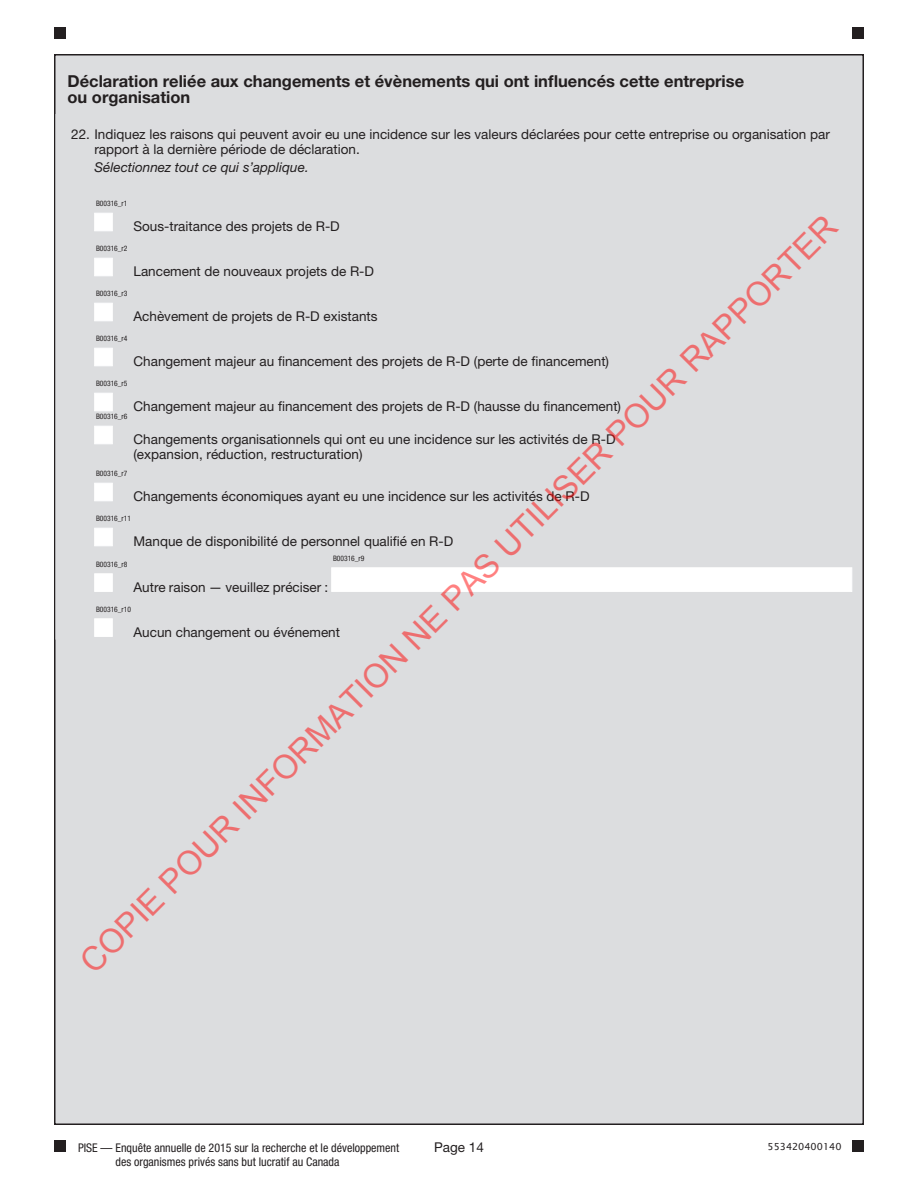
<style>
.page{position:relative;width:918px;height:1188px;background:#fff}
.page>*{position:absolute;margin:0;border:0;box-sizing:border-box;transform-origin:0 0}
.t1{font:33px "Arial";color:rgb(255 0 0/.5)}
.Sub-title_1{font:700 16.5px/16.5px "Helvetica Neue LT Pro";color:#231f20}
.t2{font:13.5px/15px "Helvetica Neue LT Pro";color:#231f20}
.t3{font:italic 13.5px "Helvetica Neue LT Pro";color:#231f20}
.t4{font:condensed 12px "Helvetica Neue LT Pro";color:#231f20}
.t5{font:9.75px "Lucida Sans Unicode";color:#231f20}
.t6{font:condensed 7.5px "Helvetica Neue LT Pro";color:#231f20}
</style>
<div class="page">
<div style="left:54px;top:27px;width:12px;height:12px;background:#231f20"></div>
<div style="left:852px;top:27px;width:12px;height:12px;background:#231f20"></div>
<div style="left:54px;top:1140px;width:12px;height:12px;background:#231f20"></div>
<div style="left:852px;top:1140px;width:12px;height:12px;background:#231f20"></div>
<div style="left:55px;top:55px;width:808px;height:1069px;background:#dcdddf"></div>
<div style="left:94px;top:213px;width:18px;height:18px;background:#fff"></div>
<div style="left:94px;top:258px;width:18px;height:18px;background:#fff"></div>
<div style="left:94px;top:303px;width:18px;height:18px;background:#fff"></div>
<div style="left:94px;top:348px;width:18px;height:18px;background:#fff"></div>
<div style="left:94px;top:393px;width:18px;height:18px;background:#fff"></div>
<div style="left:94px;top:426px;width:18px;height:18px;background:#fff"></div>
<div style="left:94px;top:483px;width:18px;height:18px;background:#fff"></div>
<div style="left:94px;top:528px;width:18px;height:18px;background:#fff"></div>
<div style="left:94px;top:574px;width:18px;height:18px;background:#fff"></div>
<div style="left:332px;top:568px;width:520px;height:24px;background:#fff"></div>
<div style="left:94px;top:619px;width:18px;height:18px;background:#fff"></div>
<p class="Sub-title_1" style="left:68px;top:72px;width:678px">Déclaration reliée aux changements et évènements qui ont influencés cette entreprise ou organisation</p>
<p class="t2" style="left:71px;top:126px;width:760px">22. Indiquez les raisons qui peuvent avoir eu une incidence sur les valeurs déclarées pour cette entreprise ou organisation par</p>
<p class="t2" style="left:94px;top:141px;width:267px">rapport à la dernière période de déclaration.</p>
<p class="t3" style="left:94px;top:159px;width:216px">Sélectionnez tout ce qui s’applique.</p>
<p class="t6" style="left:96px;top:199px;width:33px">B00316_r1</p>
<p class="t2" style="left:134px;top:219px;width:208px">Sous-traitance des projets de R-D</p>
<p class="t6" style="left:96px;top:244px;width:33px">B00316_r2</p>
<p class="t2" style="left:134px;top:264px;width:242px">Lancement de nouveaux projets de R-D</p>
<p class="t6" style="left:96px;top:289px;width:33px">B00316_r3</p>
<p class="t2" style="left:134px;top:309px;width:246px">Achèvement de projets de R-D existants</p>
<p class="t6" style="left:96px;top:334px;width:33px">B00316_r4</p>
<p class="t2" style="left:134px;top:354px;width:477px">Changement majeur au financement des projets de R-D (perte de financement)</p>
<p class="t6" style="left:96px;top:379px;width:33px">B00316_r5</p>
<p class="t2" style="left:134px;top:399px;width:489px">Changement majeur au financement des projets de R-D (hausse du financement)</p>
<p class="t6" style="left:96px;top:412px;width:33px">B00316_r6</p>
<p class="t2" style="left:134px;top:432px;width:484px">Changements organisationnels qui ont eu une incidence sur les activités de R-D (expansion, réduction, restructuration)</p>
<p class="t6" style="left:96px;top:469px;width:33px">B00316_r7</p>
<p class="t2" style="left:134px;top:489px;width:458px">Changements économiques ayant eu une incidence sur les activités de R-D</p>
<p class="t6" style="left:96px;top:514px;width:37px">B00316_r11</p>
<p class="t2" style="left:134px;top:534px;width:321px">Manque de disponibilité de personnel qualifié en R-D</p>
<p class="t6" style="left:96px;top:560px;width:33px">B00316_r8</p>
<p class="t2" style="left:134px;top:579px;width:196px">Autre raison — veuillez préciser :</p>
<h1 class="t1" style="left:71px;top:951px;width:1056px;rotate:-45deg">COPIE POUR INFORMATION NE PAS UTILISER POUR RAPPORTER</h1>
<p class="t6" style="left:333px;top:554px;width:33px">B00316_r9</p>
<p class="t6" style="left:96px;top:605px;width:37px">B00316_r10</p>
<p class="t2" style="left:134px;top:624px;width:208px">Aucun changement ou événement</p>
<p class="t4" style="left:78px;top:1141px;width:323px">PISE — Enquête annuelle de 2015 sur la recherche et le développement</p>
<p class="t2" style="left:434px;top:1140px;width:51px">Page 14</p>
<p class="t5" style="left:768px;top:1139px;width:75px">553420400140</p>
<p class="t4" style="left:116px;top:1154px;width:225px">des organismes privés sans but lucratif au Canada</p>
</div>
